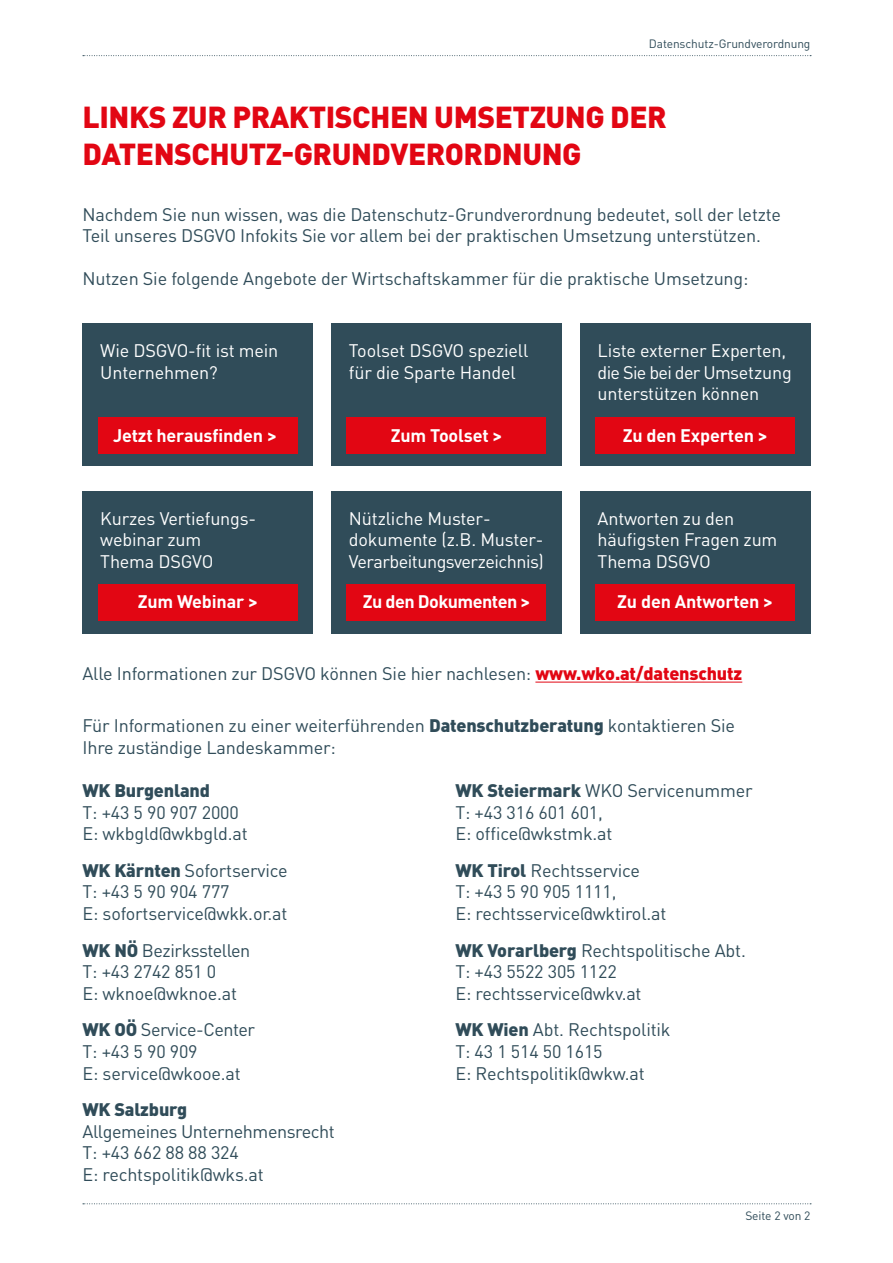
<style>
.page{position:relative;width:893px;height:1263px;background:#fff}
.page>*{position:absolute;margin:0;border:0;box-sizing:border-box;transform-origin:0 0}
.t1{font:900 30px/37.5px "DIN Pro";letter-spacing:-.015em;color:#e20613}
.t2{font:18px/21.6px "DIN Pro";letter-spacing:-.01em;color:#304c59}
.t3{font:18px/21.6px "DIN Pro";letter-spacing:-.01em;color:#fff}
.t4{font:700 18px "DIN Pro";letter-spacing:-.01em;color:#fff}
.t5{font:900 18px "DIN Pro";letter-spacing:-.01em;color:#304c59}
.t6{font:700 18px "DIN Pro";letter-spacing:-.03em;color:#fff}
.t7{font:12px "DIN Pro";letter-spacing:-.01em;color:#304c59}
.s1{font-weight:900;color:#e20613}
.s2{font-weight:900}
</style>
<div class="page">
<svg style="left:83px;top:55px;width:728px;height:1px"></svg>
<svg style="left:83px;top:1203px;width:728px;height:1px"></svg>
<div style="left:82px;top:324px;width:231px;height:142px;background:#304c59"></div>
<div style="left:98px;top:417px;width:200px;height:37px;background:#e20613"></div>
<div style="left:580px;top:324px;width:230px;height:142px;background:#304c59"></div>
<div style="left:595px;top:417px;width:200px;height:37px;background:#e20613"></div>
<div style="left:580px;top:491px;width:230px;height:143px;background:#304c59"></div>
<div style="left:595px;top:584px;width:200px;height:36px;background:#e20613"></div>
<div style="left:82px;top:491px;width:231px;height:143px;background:#304c59"></div>
<div style="left:98px;top:584px;width:200px;height:36px;background:#e20613"></div>
<div style="left:331px;top:491px;width:231px;height:143px;background:#304c59"></div>
<div style="left:347px;top:584px;width:199px;height:36px;background:#e20613"></div>
<div style="left:331px;top:324px;width:231px;height:142px;background:#304c59"></div>
<div style="left:347px;top:417px;width:199px;height:37px;background:#e20613"></div>
<hr style="left:535px;top:682px;width:207px;height:1px;background:#e20613">
<p class="t7" style="left:649px;top:36px;width:163px">Datenschutz-Grundverordnung</p>
<h1 class="t1" style="left:83px;top:97px;width:586px">LINKS ZUR PRAKTISCHEN UMSETZUNG DER<br>DATENSCHUTZ-GRUNDVERORDNUNG</h1>
<p class="t2" style="left:82px;top:202px;width:700px">Nachdem Sie nun wissen, was die Datenschutz-Grundverordnung bedeutet, soll der letzte<br>Teil unseres DSGVO Infokits Sie vor allem bei der praktischen Umsetzung unterstützen.</p>
<p class="t2" style="left:82px;top:267px;width:667px">Nutzen Sie folgende Angebote der Wirtschaftskammer für die praktische Umsetzung:</p>
<p class="t3" style="left:100px;top:339px;width:179px">Wie DSGVO-fit ist mein<br>Unternehmen?</p>
<p class="t4" style="left:113px;top:423px;width:165px">Jetzt herausfinden &gt;</p>
<p class="t3" style="left:349px;top:339px;width:181px">Toolset DSGVO speziell für die Sparte Handel</p>
<p class="t4" style="left:391px;top:423px;width:113px">Zum Toolset &gt;</p>
<p class="t3" style="left:598px;top:339px;width:196px">Liste externer Experten, die Sie bei der Umsetzung unterstützen können</p>
<p class="t4" style="left:623px;top:423px;width:146px">Zu den Experten &gt;</p>
<p class="t3" style="left:100px;top:506px;width:157px">Kurzes Vertiefungs&shy;webinar zum<br>Thema DSGVO</p>
<p class="t4" style="left:138px;top:589px;width:122px">Zum Webinar &gt;</p>
<p class="t3" style="left:349px;top:506px;width:196px">Nützliche Muster&shy;dokumente (z.B. Muster-<br>Verarbeitungsverzeichnis)</p>
<p class="t6" style="left:363px;top:589px;width:169px">Zu den Dokumenten &gt;</p>
<p class="t3" style="left:598px;top:506px;width:181px">Antworten zu den häufigsten Fragen zum<br>Thema DSGVO</p>
<p class="t4" style="left:617px;top:589px;width:157px">Zu den Antworten &gt;</p>
<p class="t2" style="left:82px;top:662px;width:661px">Alle Informationen zur DSGVO können Sie hier nachlesen: <span class="s1">www.wko.at/datenschutz</span></p>
<p class="t2" style="left:83px;top:714px;width:654px">Für Informationen zu einer weiterführenden <span class="s2">Datenschutzberatung</span> kontaktieren Sie<br>Ihre zuständige Landeskammer:</p>
<p class="t2" style="left:455px;top:779px;width:299px"><span class="s2">WK Steiermark</span> WKO Servicenummer<br>T: +43 316 601 601,<br>E: office@wkstmk.at</p>
<p class="t2" style="left:455px;top:859px;width:212px"><span class="s2">WK Tirol</span> Rechtsservice<br>T: +43 5 90 905 1111,<br>E: rechtsservice@wktirol.at</p>
<p class="t2" style="left:455px;top:938px;width:292px"><span class="s2">WK Vorarlberg</span> Rechtspolitische Abt.<br>T: +43 5522 305 1122<br>E: rechtsservice@wkv.at</p>
<p class="t2" style="left:455px;top:1018px;width:217px"><span class="s2">WK Wien</span> Abt. Rechtspolitik<br>T: 43 1 514 50 1615<br>E: Rechtspolitik@wkw.at</p>
<p class="t5" style="left:83px;top:778px;width:129px">WK Burgenland</p>
<p class="t2" style="left:83px;top:800px;width:167px">T: +43 5 90 907 2000<br>E: wkbgld@wkbgld.at</p>
<p class="t2" style="left:83px;top:859px;width:207px"><span class="s2">WK Kärnten</span> Sofortservice<br>T: +43 5 90 904 777<br>E: sofortservice@wkk.or.at</p>
<p class="t2" style="left:83px;top:938px;width:169px"><span class="s2">WK NÖ</span> Bezirksstellen<br>T: +43 2742 851 0<br>E: wknoe@wknoe.at</p>
<p class="t2" style="left:83px;top:1018px;width:174px"><span class="s2">WK OÖ</span> Service-Center<br>T: +43 5 90 909<br>E: service@wkooe.at</p>
<p class="t5" style="left:83px;top:1097px;width:106px">WK Salzburg</p>
<p class="t2" style="left:83px;top:1120px;width:254px">Allgemeines Unternehmensrecht<br>T: +43 662 88 88 324<br>E: rechtspolitik@wks.at</p>
<p class="t7" style="left:745px;top:1208px;width:67px">Seite 2 von 2</p>
</div>
